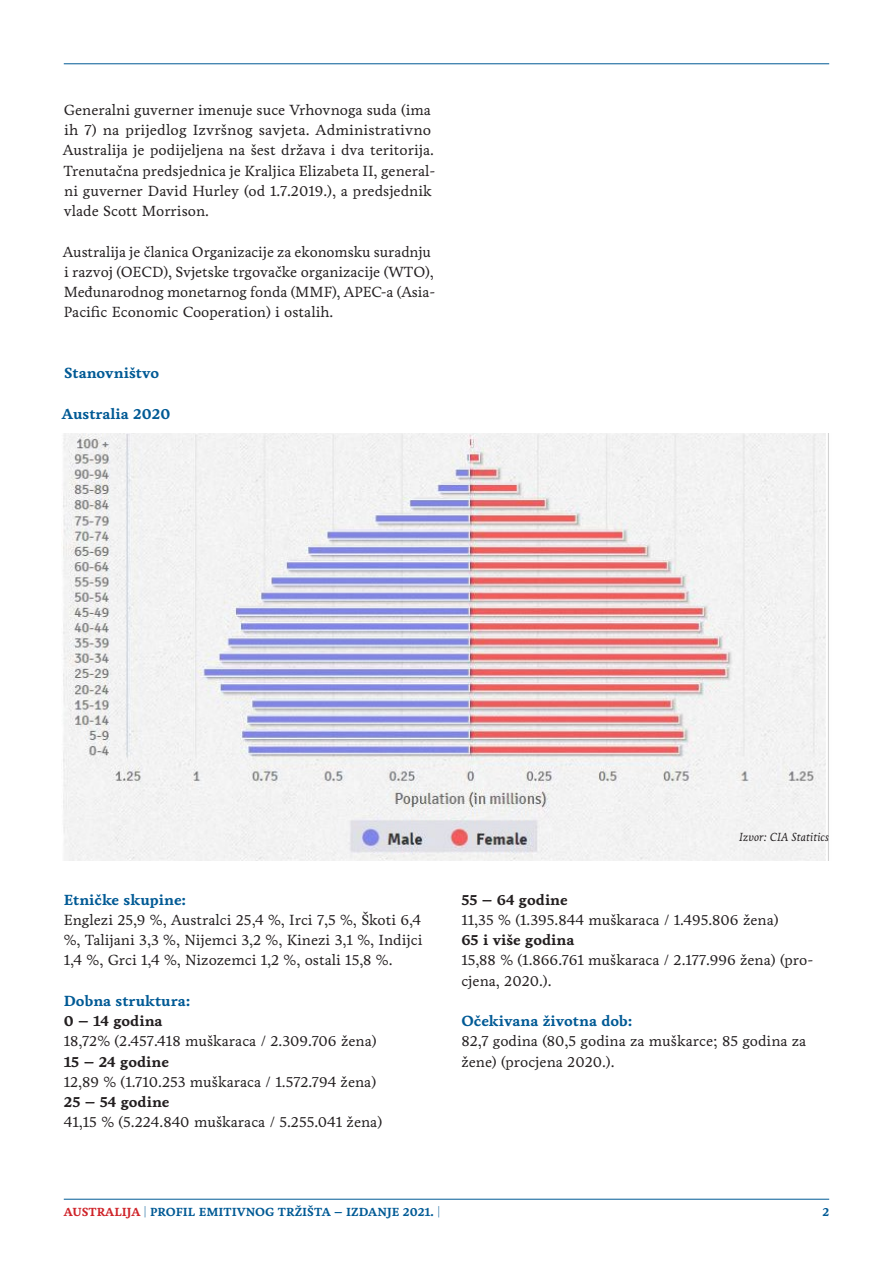
<style>
.page{position:relative;width:893px;height:1263px;background:#fff}
.page>*{position:absolute;margin:0;border:0;box-sizing:border-box;transform-origin:0 0}
.podnaslov{font:15px/20.2px "Livory";color:#231f20}
.podnaslov-2{font:700 15px "Livory";color:#005a95}
.t1{font:700 12px "Livory";color:#005a95}
.tekst{font:italic 12px "Livory";color:#231f20}
.s1{font-weight:700;color:#005a95}
.s2{font-weight:700}
.s3{color:#cf2329}
.s4{font-weight:400}
</style>
<div class="page">
<hr style="left:64px;top:1199px;width:765px;height:1px;background:#005a95">
<hr style="left:64px;top:63px;width:765px;height:1px;background:#005a95">
<img style="left:63px;top:434px;width:766px;height:427px">
<p class="podnaslov" style="left:63px;top:100px;width:374px">Generalni guverner imenuje suce Vrhovnoga suda (ima ih 7) na prijedlog Izvršnog savjeta. Administrativno Australija je podijeljena na šest država i dva teritorija.<br>Trenutačna predsjednica je Kraljica Elizabeta II, general&shy;ni guverner David Hurley (od 1.7.2019.), a predsjednik vlade Scott Morrison.</p>
<p class="podnaslov" style="left:63px;top:241px;width:374px">Australija je članica Organizacije za ekonomsku suradnju i razvoj (OECD), Svjetske trgovačke organizacije (WTO), Međunarodnog monetarnog fonda (MMF), APEC-a (Asia-Pacific Economic Cooperation) i ostalih.</p>
<p class="podnaslov-2" style="left:64px;top:364px;width:97px">Stanovništvo</p>
<p class="podnaslov-2" style="left:62px;top:404px;width:110px">Australia 2020</p>
<p class="podnaslov" style="left:64px;top:889px;width:360px"><span class="s1">Etničke skupine:<br></span>Englezi 25,9 %, Australci 25,4 %, Irci 7,5 %, Škoti 6,4 %, Talijani 3,3 %, Nijemci 3,2 %, Kinezi 3,1 %, Indijci 1,4 %, Grci 1,4 %, Nizozemci 1,2 %, ostali 15,8 %.</p>
<p class="podnaslov" style="left:64px;top:991px;width:314px"><span class="s1">Dobna struktura:<br></span><span class="s2">0 – 14 godina<br></span>18,72% (2.457.418 muškaraca / 2.309.706 žena)</p>
<p class="podnaslov" style="left:64px;top:1051px;width:314px"><span class="s2">15 – 24 godine<br></span>12,89 % (1.710.253 muškaraca / 1.572.794 žena)</p>
<p class="podnaslov" style="left:64px;top:1092px;width:320px"><span class="s2">25 – 54 godine<br></span>41,15 % (5.224.840 muškaraca / 5.255.041 žena)</p>
<p class="tekst" style="left:739px;top:830px;width:91px">Izvor: CIA Statitics</p>
<p class="podnaslov" style="left:461px;top:889px;width:319px"><span class="s2">55 – 64 godine<br></span>11,35 % (1.395.844 muškaraca / 1.495.806 žena)</p>
<p class="podnaslov" style="left:461px;top:930px;width:353px"><span class="s2">65 i više godina<br></span>15,88 % (1.866.761 muškaraca / 2.177.996 žena) (pro&shy;cjena, 2020.).</p>
<p class="podnaslov" style="left:461px;top:1011px;width:346px"><span class="s1">Očekivana životna dob:<br></span>82,7 godina (80,5 godina za muškarce; 85 godina za žene) (procjena 2020.).</p>
<p class="t1" style="left:64px;top:1205px;width:378px"><span class="s3">AUSTRALIJA</span> <span class="s4">|</span> PROFIL EMITIVNOG TRŽIŠTA – IZDANJE 2021. <span class="s4">|</span></p>
<p class="t1" style="left:822px;top:1205px;width:8px">2</p>
</div>
